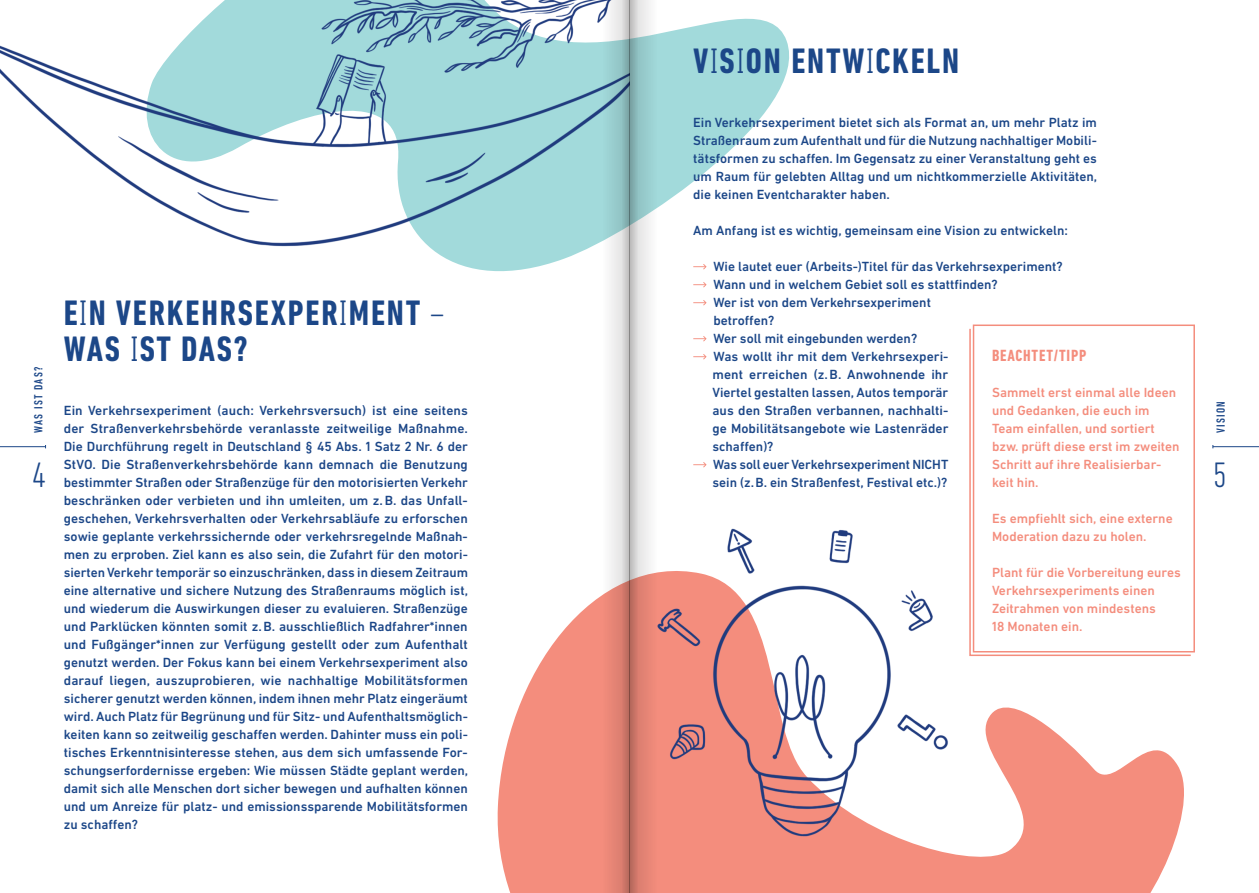
<style>
.page{position:relative;width:1259px;height:893px;background:#fff}
.page>*{position:absolute;margin:0;border:0;box-sizing:border-box;transform-origin:0 0}
.Fließtext{font:700 condensed 36px/36px "DIN Next LT Pro";letter-spacing:.05em;color:#1c4788}
.t1{font:300 condensed 36px "DIN Next LT Pro";color:#1c4788}
.Fließtext-2{font:700 condensed 16.5px "DIN Next LT Pro";letter-spacing:.05em;color:#f48d7d}
.Fließtext-3{font:500 13.5px/18px "DIN Next LT Pro";color:#1c4788;text-align:justify}
.Fleißtext_Tipp{font:500 13.5px/18px "DIN Next LT Pro";color:#f48d7d}
.t2{font:500 condensed 12px "DIN Next LT Pro";letter-spacing:.1em;color:#1c4788}
.s1{font-weight:300}
</style>
<div class="page">
<hr style="left:0;top:446px;width:46px;height:1px;background:#1c4788">
<hr style="left:1213px;top:446px;width:46px;height:1px;background:#1c4788">
<svg style="left:497px;top:595px;width:698px;height:298px;fill:#f48d7d"></svg>
<svg style="left:657px;top:18px;width:132px;height:270px"></svg>
<svg style="left:693px;top:264px;width:13px;height:5px"></svg>
<svg style="left:693px;top:282px;width:13px;height:5px"></svg>
<svg style="left:693px;top:300px;width:13px;height:5px"></svg>
<svg style="left:693px;top:336px;width:13px;height:5px"></svg>
<svg style="left:693px;top:354px;width:13px;height:5px"></svg>
<svg style="left:693px;top:462px;width:13px;height:5px"></svg>
<svg style="left:961px;top:595px;width:222px;height:64px"></svg>
<svg style="left:968px;top:327px;width:224px;height:330px"></svg>
<img style="left:0;top:0;width:602px;height:272px">
<img style="left:657px;top:528px;width:304px;height:365px">
<svg style="left:638px;top:0;width:19px;height:893px"></svg>
<svg style="left:602px;top:0;width:19px;height:893px"></svg>
<svg style="left:629px;top:0;width:9px;height:893px"></svg>
<svg style="left:621px;top:0;width:8px;height:893px"></svg>
<p class="Fließtext" style="left:693px;top:43px;width:267px">V<span class="s1">I</span>S<span class="s1">I</span>ON ENTW<span class="s1">I</span>CKELN</p>
<p class="Fließtext-3" style="left:693px;top:113px;width:405px">Ein Verkehrsexperiment bietet sich als Format an, um mehr Platz im Straßenraum zum Aufenthalt und für die Nutzung nachhaltiger Mobili&shy;tätsformen zu schaffen. Im Gegensatz zu einer Veranstaltung geht es um Raum für gelebten Alltag und um nichtkommerzielle Aktivitäten, die keinen Eventcharakter haben.</p>
<p class="Fließtext-3" style="left:693px;top:221px;width:376px">Am Anfang ist es wichtig, gemeinsam eine Vision zu entwickeln:</p>
<p class="Fließtext-3" style="left:713px;top:257px;width:351px">Wie lautet euer (Arbeits-)Titel für das Verkehrsexperiment?</p>
<p class="Fließtext-3" style="left:713px;top:275px;width:286px">Wann und in welchem Gebiet soll es stattfinden?</p>
<p class="Fließtext-3" style="left:713px;top:293px;width:219px">Wer ist von dem Verkehrsexperiment</p>
<p class="Fließtext-3" style="left:713px;top:311px;width:62px">betroffen?</p>
<p class="Fließtext-3" style="left:713px;top:329px;width:205px">Wer soll mit eingebunden werden?</p>
<p class="Fließtext-3" style="left:712px;top:347px;width:238px">Was wollt ihr mit dem Verkehrsexperi&shy;ment erreichen (z.B. Anwohnende ihr Viertel gestalten lassen, Autos temporär aus den Straßen verbannen, nachhalti&shy;ge Mobilitätsangebote wie Lastenräder schaffen)?</p>
<p class="Fließtext-3" style="left:712px;top:455px;width:237px">Was soll euer Verkehrsexperiment NICHT sein (z.B. ein Straßenfest, Festival etc.)?</p>
<p class="Fließtext" style="left:64px;top:295px;width:382px">E<span class="s1">I</span>N VERKEHRSEXPER<span class="s1">I</span>MENT <span class="s1">–<br></span>WAS <span class="s1">I</span>ST DAS?</p>
<p class="Fließtext-2" style="left:992px;top:346px;width:96px">BEACHTET/TIPP</p>
<p class="Fleißtext_Tipp" style="left:992px;top:383px;width:189px">Sammelt erst einmal alle Ideen und Gedanken, die euch im<br>Team einfallen, und sortiert bzw. prüft diese erst im zweiten<br>Schritt auf ihre Realisierbar&shy;keit hin.</p>
<p class="Fleißtext_Tipp" style="left:992px;top:509px;width:182px">Es empfiehlt sich, eine externe<br>Moderation dazu zu holen.</p>
<p class="Fleißtext_Tipp" style="left:992px;top:563px;width:190px">Plant für die Vorbereitung eures<br>Verkehrsexperiments einen<br>Zeitrahmen von mindestens<br>18 Monaten ein.</p>
<p class="t2" style="left:32px;top:433px;width:68px;rotate:-90deg">WAS IST DAS?</p>
<p class="t2" style="left:1213px;top:433px;width:33px;rotate:-90deg">VISION</p>
<p class="Fließtext-3" style="left:64px;top:401px;width:406px">Ein Verkehrsexperiment (auch: Verkehrsversuch) ist eine seitens der Straßenverkehrsbehörde veranlasste zeitweilige Maßnahme.<br>Die Durchführung regelt in Deutschland § 45 Abs. 1 Satz 2 Nr. 6 der StVO. Die Straßenverkehrsbehörde kann demnach die Benutzung bestimmter Straßen oder Straßenzüge für den motorisierten Verkehr beschränken oder verbieten und ihn umleiten, um z.B. das Unfall&shy;geschehen, Verkehrsverhalten oder Verkehrsabläufe zu erforschen sowie geplante verkehrssichernde oder verkehrsregelnde Maßnah&shy;men zu erproben. Ziel kann es also sein, die Zufahrt für den motori&shy;sierten Verkehr temporär so einzuschränken, dass in diesem Zeitraum eine alternative und sichere Nutzung des Straßenraums möglich ist, und wiederum die Auswirkungen dieser zu evaluieren. Straßenzüge und Parklücken könnten somit z.B. ausschließlich Radfahrer*innen und Fußgänger*innen zur Verfügung gestellt oder zum Aufenthalt genutzt werden. Der Fokus kann bei einem Verkehrsexperiment also darauf liegen, auszuprobieren, wie nachhaltige Mobilitätsformen sicherer genutzt werden können, indem ihnen mehr Platz eingeräumt wird. Auch Platz für Begrünung und für Sitz- und Aufenthaltsmöglich&shy;keiten kann so zeitweilig geschaffen werden. Dahinter muss ein poli&shy;tisches Erkenntnisinteresse stehen, aus dem sich umfassende For&shy;schungserfordernisse ergeben: Wie müssen Städte geplant werden, damit sich alle Menschen dort sicher bewegen und aufhalten können und um Anreize für platz- und emissionssparende Mobilitätsformen zu schaffen?</p>
<h1 class="t1" style="left:33px;top:455px;width:15px">4</h1>
<h1 class="t1" style="left:1213px;top:455px;width:15px">5</h1>
</div>
